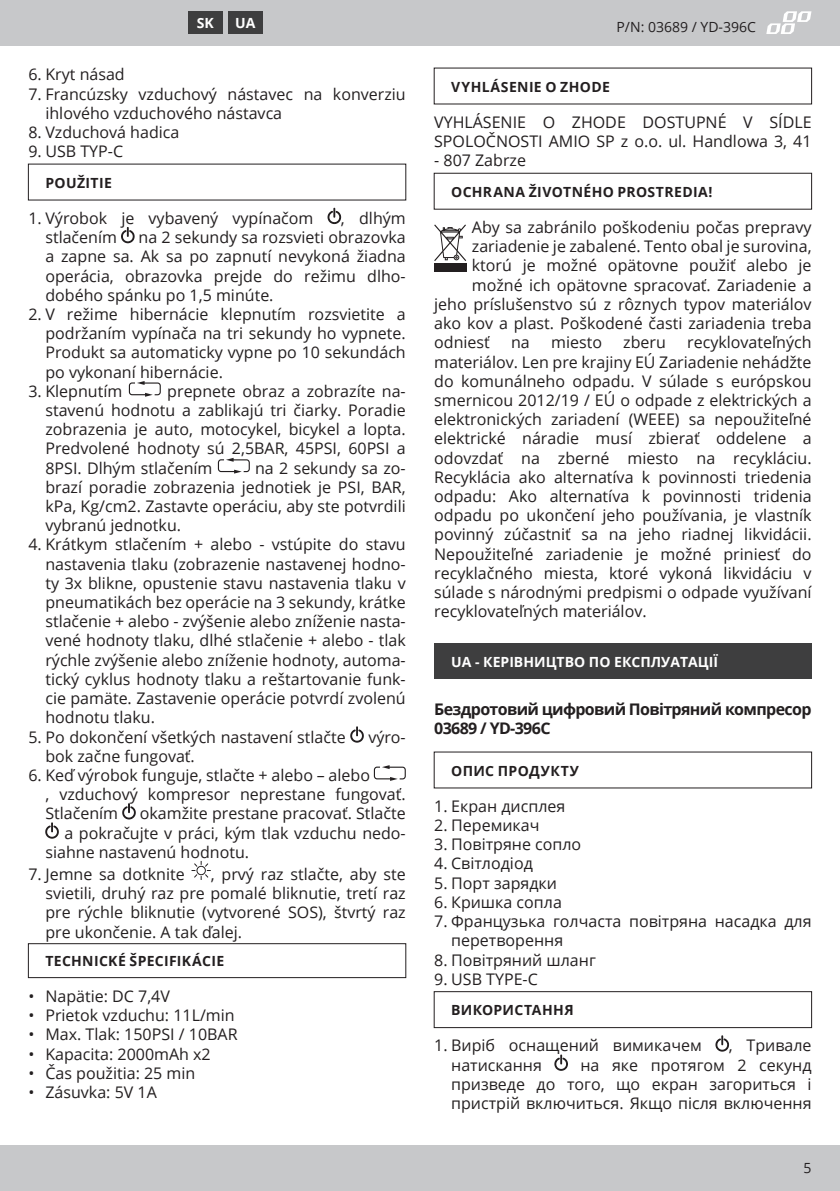
<style>
.page{position:relative;width:840px;height:1191px;background:#fff}
.page>*{position:absolute;margin:0;border:0;box-sizing:border-box;transform-origin:0 0}
.Tekst{font:16px/19.2px "Open Sans";color:#231f20;text-align:justify}
.Nazwa_produktu{font:700 16px/19.2px "Open Sans";letter-spacing:-.04em;color:#231f20}
.Nagłówek_ROZDZIAŁU{font:700 14px "Open Sans";letter-spacing:.025em;color:#231f20}
.Jezyk{font:700 14px "Open Sans";color:#fff}
.t1{font:14px "Open Sans";color:#231f20}
.Jezyk_Ikona{font:700 14px "Open Sans";color:#fff}
</style>
<div class="page">
<div style="left:0;top:0;width:839px;height:45px;background:#c7c8ca"></div>
<div style="left:0;top:1145px;width:839px;height:46px;background:#c7c8ca"></div>
<svg style="left:766px;top:11px;width:45px;height:23px"></svg>
<div style="left:28px;top:943px;width:378px;height:35px;border:1px solid #231f20"></div>
<svg style="left:327px;top:207px;width:14px;height:17px"></svg>
<svg style="left:121px;top:227px;width:14px;height:16px"></svg>
<svg style="left:128px;top:381px;width:33px;height:16px"></svg>
<svg style="left:217px;top:458px;width:33px;height:15px"></svg>
<svg style="left:350px;top:726px;width:14px;height:17px"></svg>
<svg style="left:373px;top:765px;width:33px;height:16px"></svg>
<svg style="left:122px;top:803px;width:14px;height:16px"></svg>
<svg style="left:45px;top:822px;width:14px;height:17px"></svg>
<svg style="left:191px;top:861px;width:20px;height:19px"></svg>
<div style="left:433px;top:173px;width:378px;height:37px;border:1px solid #231f20"></div>
<div style="left:434px;top:643px;width:377px;height:36px;background:#3e3e3f"></div>
<div style="left:433px;top:991px;width:378px;height:37px;border:1px solid #231f20"></div>
<svg style="left:434px;top:224px;width:32px;height:37px"></svg>
<div style="left:434px;top:263px;width:32px;height:9px;background:#231f20"></div>
<svg style="left:715px;top:1035px;width:13px;height:16px"></svg>
<svg style="left:554px;top:1054px;width:14px;height:17px"></svg>
<div style="left:188px;top:11px;width:34px;height:23px;background:#3e3e3f"></div>
<div style="left:228px;top:11px;width:34px;height:23px;background:#3e3e3f"></div>
<p class="Jezyk_Ikona" style="left:197px;top:13px;width:19px">SK</p>
<p class="Jezyk_Ikona" style="left:235px;top:13px;width:22px">UA</p>
<p class="Jezyk_Ikona" style="left:237px;top:13px;width:17px">ES</p>
<p class="Tekst" style="left:28px;top:64px;width:98px">6. Kryt násad</p>
<p class="Tekst" style="left:45px;top:84px;width:362px;text-indent:-17px">7. Francúzsky vzduchový nástavec na konverziu ihlového vzduchového nástavca</p>
<p class="Tekst" style="left:28px;top:122px;width:152px">8. Vzduchová hadica</p>
<p class="Tekst" style="left:28px;top:141px;width:96px">9. USB TYP-C</p>
<p class="Nagłówek_ROZDZIAŁU" style="left:45px;top:173px;width:68px">POUŽITIE</p>
<p class="Tekst" style="left:28px;top:208px;width:286px">1. Výrobok je vybavený vypínačom</p>
<p class="Tekst" style="left:341px;top:208px;width:66px">, dlhým</p>
<p class="Tekst" style="left:45px;top:227px;width:73px">stlačením</p>
<p class="Tekst" style="left:45px;top:227px;width:362px;text-indent:93px">na 2 sekundy sa rozsvieti obrazovka a zapne sa. Ak sa po zapnutí nevykoná žiadna operácia, obrazovka prejde do režimu dlho&shy;dobého spánku po 1,5 minúte.</p>
<p class="Tekst" style="left:45px;top:304px;width:362px;text-indent:-17px">2. V režime hibernácie klepnutím rozsvietite a podržaním vypínača na tri sekundy ho vypnete.<br>Produkt sa automaticky vypne po 10 sekundách po vykonaní hibernácie.</p>
<p class="Tekst" style="left:28px;top:381px;width:95px">3. Klepnutím</p>
<p class="Tekst" style="left:45px;top:381px;width:362px;text-indent:122px">prepnete obraz a zobrazíte na&shy;stavenú hodnotu a zablikajú tri čiarky. Poradie zobrazenia je auto, motocykel, bicykel a lopta.<br>Predvolené hodnoty sú 2,5BAR, 45PSI, 60PSI a 8PSI. Dlhým stlačením</p>
<p class="Tekst" style="left:45px;top:458px;width:362px;text-indent:210px">na 2 sekundy sa zo&shy;brazí poradie zobrazenia jednotiek je PSI, BAR, kPa, Kg/cm2. Zastavte operáciu, aby ste potvrdili vybranú jednotku.</p>
<p class="Tekst" style="left:45px;top:534px;width:362px;text-indent:-17px">4. Krátkym stlačením + alebo - vstúpite do stavu nastavenia tlaku (zobrazenie nastavenej hodno&shy;ty 3x blikne, opustenie stavu nastavenia tlaku v pneumatikách bez operácie na 3 sekundy, krátke stlačenie + alebo - zvýšenie alebo zníženie nasta&shy;vené hodnoty tlaku, dlhé stlačenie + alebo - tlak rýchle zvýšenie alebo zníženie hodnoty, automa&shy;tický cyklus hodnoty tlaku a reštartovanie funk&shy;cie pamäte. Zastavenie operácie potvrdí zvolenú hodnotu tlaku.</p>
<p class="Tekst" style="left:28px;top:726px;width:319px">5. Po dokončení všetkých nastavení stlačte</p>
<p class="Tekst" style="left:368px;top:726px;width:39px">výro-</p>
<p class="Tekst" style="left:45px;top:746px;width:151px">bok začne fungovať.</p>
<p class="Tekst" style="left:45px;top:765px;width:362px;text-align:left;text-indent:-17px">6. Keď výrobok funguje, stlačte + alebo – alebo<br>, vzduchový kompresor neprestane fungovať.<br>Stlačením</p>
<p class="Tekst" style="left:140px;top:803px;width:267px">okamžite prestane pracovať. Stlačte</p>
<p class="Tekst" style="left:64px;top:822px;width:343px">a pokračujte v práci, kým tlak vzduchu nedo-</p>
<p class="Tekst" style="left:45px;top:842px;width:205px">siahne nastavenú hodnotu.</p>
<p class="Tekst" style="left:28px;top:864px;width:158px">7. Jemne sa dotknite</p>
<p class="Tekst" style="left:45px;top:864px;width:362px;text-indent:165px">, prvý raz stlačte, aby ste svietili, druhý raz pre pomalé bliknutie, tretí raz pre rýchle bliknutie (vytvorené SOS), štvrtý raz pre ukončenie. A tak ďalej.</p>
<p class="Nagłówek_ROZDZIAŁU" style="left:45px;top:950px;width:180px">TECHNICKÉ ŠPECIFIKÁCIE</p>
<p class="Tekst" style="left:28px;top:986px;width:143px">• Napätie: DC 7,4V</p>
<p class="Tekst" style="left:28px;top:1005px;width:208px">• Prietok vzduchu: 11L/min</p>
<p class="Tekst" style="left:28px;top:1024px;width:210px">• Max. Tlak: 150PSI / 10BAR</p>
<p class="Tekst" style="left:28px;top:1043px;width:184px">• Kapacita: 2000mAh x2</p>
<p class="Tekst" style="left:28px;top:1063px;width:168px">• Čas použitia: 25 min</p>
<p class="Tekst" style="left:28px;top:1082px;width:130px">• Zásuvka: 5V 1A</p>
<p class="t1" style="left:616px;top:18px;width:141px">P/N: 03689 / YD-396C</p>
<p class="Nagłówek_ROZDZIAŁU" style="left:451px;top:77px;width:160px">VYHLÁSENIE O ZHODE</p>
<p class="Tekst" style="left:434px;top:112px;width:379px">VYHLÁSENIE O ZHODE DOSTUPNÉ V SÍDLE<br>SPOLOČNOSTI AMIO SP z o.o. ul. Handlowa 3, 41</p>
<p class="Tekst" style="left:434px;top:150px;width:93px">- 807 Zabrze</p>
<p class="Nagłówek_ROZDZIAŁU" style="left:451px;top:182px;width:263px">OCHRANA ŽIVOTNÉHO PROSTREDIA!</p>
<p class="Tekst" style="left:471px;top:217px;width:341px">Aby sa zabránilo poškodeniu počas prepravy</p>
<p class="Tekst" style="left:471px;top:236px;width:341px">zariadenie je zabalené. Tento obal je surovina,</p>
<p class="Tekst" style="left:471px;top:256px;width:341px">ktorú je možné opätovne použiť alebo je</p>
<p class="Tekst" style="left:471px;top:275px;width:341px">možné ich opätovne spracovať. Zariadenie a</p>
<p class="Tekst" style="left:434px;top:294px;width:378px">jeho príslušenstvo sú z rôznych typov materiálov</p>
<p class="Tekst" style="left:434px;top:313px;width:379px">ako kov a plast. Poškodené časti zariadenia treba</p>
<p class="Tekst" style="left:434px;top:332px;width:57px">odniesť</p>
<p class="Tekst" style="left:511px;top:332px;width:20px">na</p>
<p class="Tekst" style="left:551px;top:332px;width:52px">miesto</p>
<p class="Tekst" style="left:623px;top:332px;width:44px">zberu</p>
<p class="Tekst" style="left:434px;top:332px;width:379px;text-indent:253px">recyklovateľných materiálov. Len pre krajiny EÚ Zariadenie nehádžte do komunálneho odpadu. V súlade s európskou smernicou 2012/19 / EÚ o odpade z elektrických a elektronických zariadení (WEEE) sa nepoužiteľné elektrické náradie musí zbierať oddelene a odovzdať na zberné miesto na recykláciu.<br>Recyklácia ako alternatíva k povinnosti triedenia odpadu: Ako alternatíva k povinnosti tridenia odpadu po ukončení jeho používania, je vlastník povinný zúčastniť sa na jeho riadnej likvidácii.<br>Nepoužiteľné zariadenie je možné priniesť do recyklačného miesta, ktoré vykoná likvidáciu v súlade s národnými predpismi o odpade využívaní recyklovateľných materiálov.</p>
<p class="Jezyk" style="left:451px;top:652px;width:268px">UA - КЕРІВНИЦТВО ПО ЕКСПЛУАТАЦІЇ</p>
<p class="Nazwa_produktu" style="left:434px;top:698px;width:378px">Бездротовий цифровий Повітряний компресор<br>03689 / YD-396C</p>
<p class="Nagłówek_ROZDZIAŁU" style="left:451px;top:760px;width:129px">ОПИС ПРОДУКТУ</p>
<p class="Tekst" style="left:434px;top:796px;width:133px">1. Екран дисплея</p>
<p class="Tekst" style="left:434px;top:815px;width:107px">2. Перемикач</p>
<p class="Tekst" style="left:434px;top:834px;width:148px">3. Повітряне сопло</p>
<p class="Tekst" style="left:434px;top:853px;width:100px">4. Світлодіод</p>
<p class="Tekst" style="left:434px;top:873px;width:124px">5. Порт зарядки</p>
<p class="Tekst" style="left:434px;top:892px;width:129px">6. Кришка сопла</p>
<p class="Tekst" style="left:451px;top:911px;width:362px;text-indent:-17px">7. Французька голчаста повітряна насадка для перетворення</p>
<p class="Tekst" style="left:434px;top:949px;width:163px">8. Повітряний шланг</p>
<p class="Tekst" style="left:434px;top:969px;width:105px">9. USB TYPE-C</p>
<p class="Nagłówek_ROZDZIAŁU" style="left:451px;top:1000px;width:124px">ВИКОРИСТАННЯ</p>
<p class="Tekst" style="left:434px;top:1035px;width:269px">1. Виріб оснащений вимикачем</p>
<p class="Tekst" style="left:728px;top:1035px;width:84px">, Тривале</p>
<p class="Tekst" style="left:451px;top:1054px;width:92px">натискання</p>
<p class="Tekst" style="left:451px;top:1054px;width:362px;text-indent:129px">на яке протягом 2 секунд призведе до того, що екран загориться і пристрій включиться. Якщо після включення</p>
<p class="t1" style="left:803px;top:1158px;width:10px">5</p>
</div>
